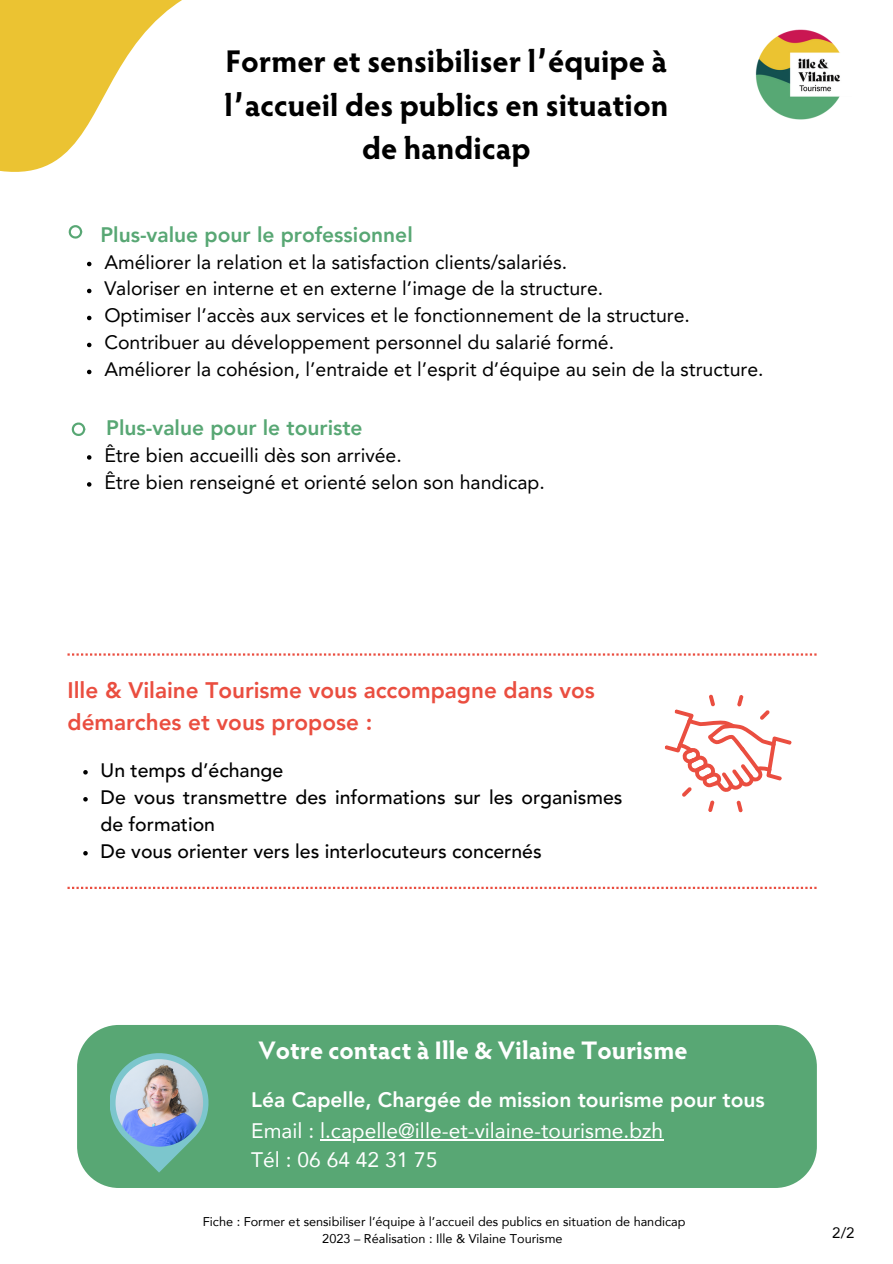
<style>
.page{position:relative;width:893px;height:1264px;background:#fff}
.page>*{position:absolute;margin:0;border:0;box-sizing:border-box;transform-origin:0 0}
.t1{font:700 31.5px/43.8px "Hypatia Sans Pro";color:#000;text-align:center}
.t2{font:700 25.5px "Hypatia Sans Pro";color:#fff}
.t3{font:800 22.5px/31.5px "Avenir LT Pro";color:#ea4e40}
.t4{font:21px "Avenir";color:#fff}
.t5{font:800 21px "Avenir LT Pro";color:#58a774}
.t6{font:800 21px "Avenir LT Pro";color:#fff}
.t7{font:19.5px "Avenir LT Pro";color:#000}
.t8{font:500 19.5px/27px "Avenir LT Pro";color:#000}
.t9{font:15px "Avenir";color:#000}
.t10{font:12.75px "Avenir";color:#000}
</style>
<div class="page">
<img style="left:755px;top:29px;width:85px;height:91px">
<svg style="left:87px;top:262px;width:4px;height:4px"></svg>
<svg style="left:87px;top:289px;width:4px;height:4px"></svg>
<svg style="left:87px;top:316px;width:4px;height:4px"></svg>
<svg style="left:87px;top:343px;width:4px;height:4px"></svg>
<svg style="left:87px;top:370px;width:4px;height:4px"></svg>
<svg style="left:87px;top:455px;width:4px;height:4px"></svg>
<svg style="left:87px;top:482px;width:4px;height:4px"></svg>
<svg style="left:68px;top:225px;width:14px;height:14px"></svg>
<svg style="left:71px;top:422px;width:14px;height:14px"></svg>
<svg style="left:0;top:0;width:182px;height:172px;fill:#ebc332"></svg>
<div style="left:77px;top:1025px;width:739px;height:162px;background:#58a774"></div>
<svg style="left:109px;top:1053px;width:99px;height:119px"></svg>
<img style="left:115px;top:1059px;width:88px;height:87px;border-radius:50%">
<hr style="left:320px;top:1139px;width:343px;height:1px;background:#fff">
<svg style="left:67px;top:653px;width:749px;height:2px"></svg>
<svg style="left:67px;top:886px;width:749px;height:3px"></svg>
<svg style="left:664px;top:694px;width:128px;height:118px"></svg>
<svg style="left:83px;top:770px;width:5px;height:4px"></svg>
<svg style="left:83px;top:797px;width:5px;height:4px"></svg>
<svg style="left:83px;top:851px;width:5px;height:4px"></svg>
<p class="t1" style="left:224px;top:42px;width:445px">Former et sensibiliser l’ équipe à l’ accueil des publics en situation de handicap</p>
<p class="t5" style="left:100px;top:226px;width:314px">Plus-value pour le professionnel</p>
<p class="t7" style="left:104px;top:254px;width:464px">Améliorer la relation et la satisfaction clients/salariés.</p>
<p class="t7" style="left:104px;top:281px;width:500px">Valoriser en interne et en externe l’image de la structure.</p>
<p class="t7" style="left:104px;top:308px;width:587px">Optimiser l’accès aux services et le fonctionnement de la structure.</p>
<p class="t7" style="left:104px;top:335px;width:511px">Contribuer au développement personnel du salarié formé.</p>
<p class="t7" style="left:104px;top:362px;width:660px">Améliorer la cohésion, l’entraide et l’esprit d’équipe au sein de la structure.</p>
<p class="t5" style="left:106px;top:419px;width:258px">Plus-value pour le touriste</p>
<p class="t7" style="left:104px;top:447px;width:299px">Être bien accueilli dès son arrivée.</p>
<p class="t7" style="left:104px;top:474px;width:442px">Être bien renseigné et orienté selon son handicap.</p>
<p class="t3" style="left:67px;top:676px;width:529px">Ille &amp; Vilaine Tourisme vous accompagne dans vos démarches et vous propose :</p>
<p class="t8" style="left:101px;top:758px;width:184px">Un temps d’échange</p>
<p class="t8" style="left:101px;top:785px;width:523px">De vous transmettre des informations sur les organismes de formation</p>
<p class="t8" style="left:101px;top:839px;width:442px">De vous orienter vers les interlocuteurs concernés</p>
<p class="t2" style="left:258px;top:1040px;width:430px">Votre contact à Ille &amp; Vilaine Tourisme</p>
<p class="t6" style="left:251px;top:1090px;width:515px">Léa Capelle, Chargée de mission tourisme pour tous</p>
<p class="t4" style="left:251px;top:1117px;width:413px">Email : l.capelle@ille-et-vilaine-tourisme.bzh</p>
<p class="t4" style="left:251px;top:1146px;width:188px">Tél : 06 64 42 31 75</p>
<p class="t10" style="left:203px;top:1213px;width:484px">Fiche : Former et sensibiliser l’équipe à l’accueil des publics en situation de handicap</p>
<p class="t10" style="left:322px;top:1230px;width:242px">2023 – Réalisation : Ille &amp; Vilaine Tourisme</p>
<p class="t9" style="left:832px;top:1222px;width:24px">2/2</p>
</div>
